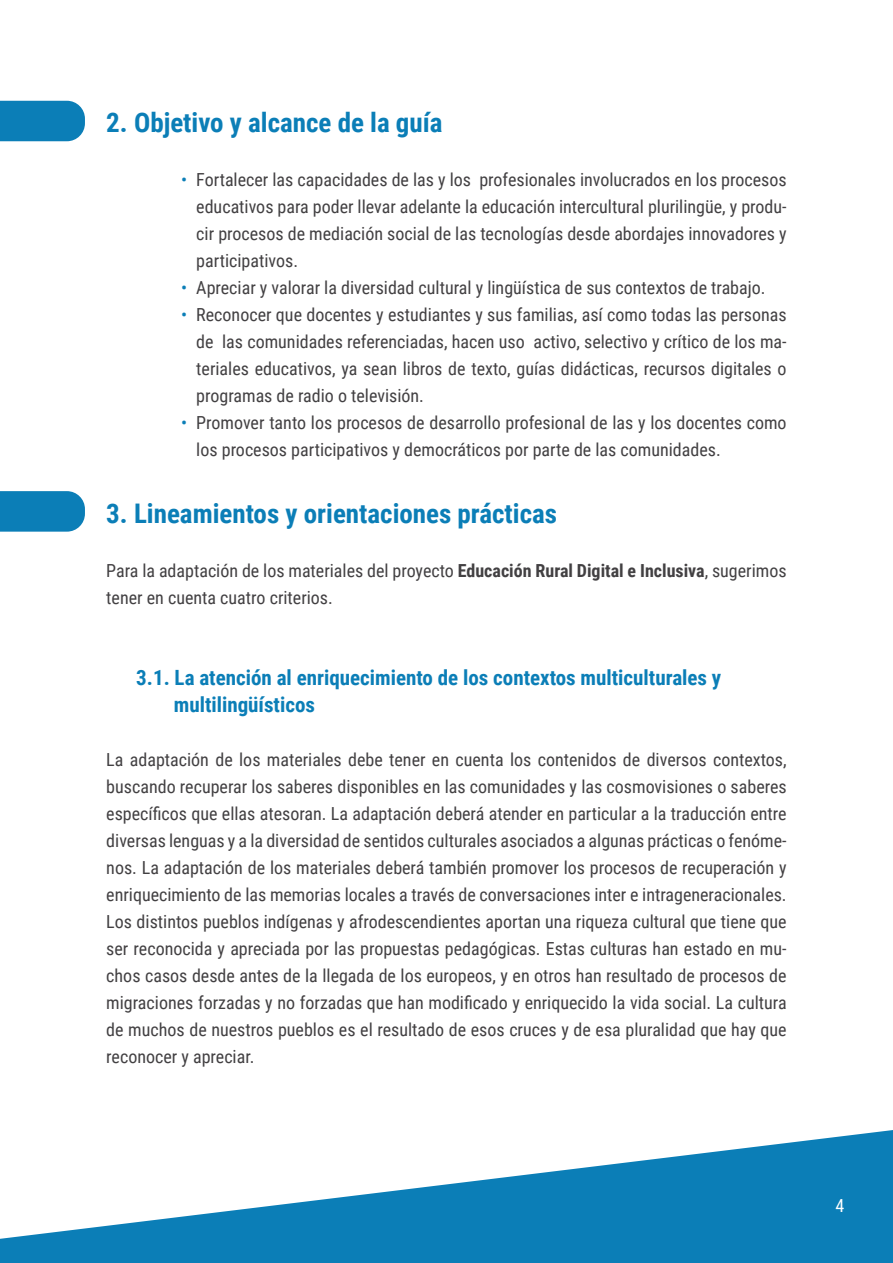
<style>
.page{position:relative;width:893px;height:1263px;background:#fff}
.page>*{position:absolute;margin:0;border:0;box-sizing:border-box;transform-origin:0 0}
.t1{font:700 27px "Roboto Condensed";color:#0b7eb7}
.t2{font:700 21px/27px "Roboto Condensed";color:#0b7eb7}
.t3{font:18px/27px "Roboto Condensed";color:#424042;text-align:justify}
.t4{font:18px "Roboto Condensed";color:#fff}
.s1{color:#0b7eb7}
.s2{font-weight:700}
</style>
<div class="page">
<svg style="left:0;top:1130px;width:893px;height:133px;fill:#0b7eb7"></svg>
<div style="left:0;top:101px;width:85px;height:40px;background:#0b7eb7"></div>
<svg style="left:0;top:491px;width:85px;height:41px;background:#1784ba"></svg>
<h1 class="t1" style="left:106px;top:103px;width:338px">2. Objetivo y alcance de la guía</h1>
<p class="t3" style="left:196px;top:165px;width:592px;text-indent:-15px"><span class="s1">•</span> Fortalecer las capacidades de las y los profesionales involucrados en los procesos educativos para poder llevar adelante la educación intercultural plurilingüe, y produ&shy;cir procesos de mediación social de las tecnologías desde abordajes innovadores y participativos.</p>
<p class="t3" style="left:181px;top:273px;width:586px"><span class="s1">•</span> Apreciar y valorar la diversidad cultural y lingüística de sus contextos de trabajo.</p>
<p class="t3" style="left:196px;top:300px;width:592px;text-indent:-15px"><span class="s1">•</span> Reconocer que docentes y estudiantes y sus familias, así como todas las personas de las comunidades referenciadas, hacen uso activo, selectivo y crítico de los ma&shy;teriales educativos, ya sean libros de texto, guías didácticas, recursos digitales o programas de radio o televisión.</p>
<p class="t3" style="left:196px;top:408px;width:592px;text-indent:-15px"><span class="s1">•</span> Promover tanto los procesos de desarrollo profesional de las y los docentes como los procesos participativos y democráticos por parte de las comunidades.</p>
<h1 class="t1" style="left:106px;top:495px;width:452px">3. Lineamientos y orientaciones prácticas</h1>
<p class="t3" style="left:106px;top:557px;width:682px">Para la adaptación de los materiales del proyecto <span class="s2">Educación Rural Digital e Inclusiva</span>, sugerimos tener en cuenta cuatro criterios.</p>
<p class="t2" style="left:174px;top:664px;width:549px;text-indent:-38px">3.1. La atención al enriquecimiento de los contextos multiculturales y multilingüísticos</p>
<p class="t3" style="left:106px;top:746px;width:682px">La adaptación de los materiales debe tener en cuenta los contenidos de diversos contextos, buscando recuperar los saberes disponibles en las comunidades y las cosmovisiones o saberes específicos que ellas atesoran. La adaptación deberá atender en particular a la traducción entre diversas lenguas y a la diversidad de sentidos culturales asociados a algunas prácticas o fenóme&shy;nos. La adaptación de los materiales deberá también promover los procesos de recuperación y enriquecimiento de las memorias locales a través de conversaciones inter e intrageneracionales.<br>Los distintos pueblos indígenas y afrodescendientes aportan una riqueza cultural que tiene que ser reconocida y apreciada por las propuestas pedagógicas. Estas culturas han estado en mu&shy;chos casos desde antes de la llegada de los europeos, y en otros han resultado de procesos de migraciones forzadas y no forzadas que han modificado y enriquecido la vida social. La cultura de muchos de nuestros pueblos es el resultado de esos cruces y de esa pluralidad que hay que reconocer y apreciar.</p>
<p class="t4" style="left:835px;top:1193px;width:10px">4</p>
</div>
